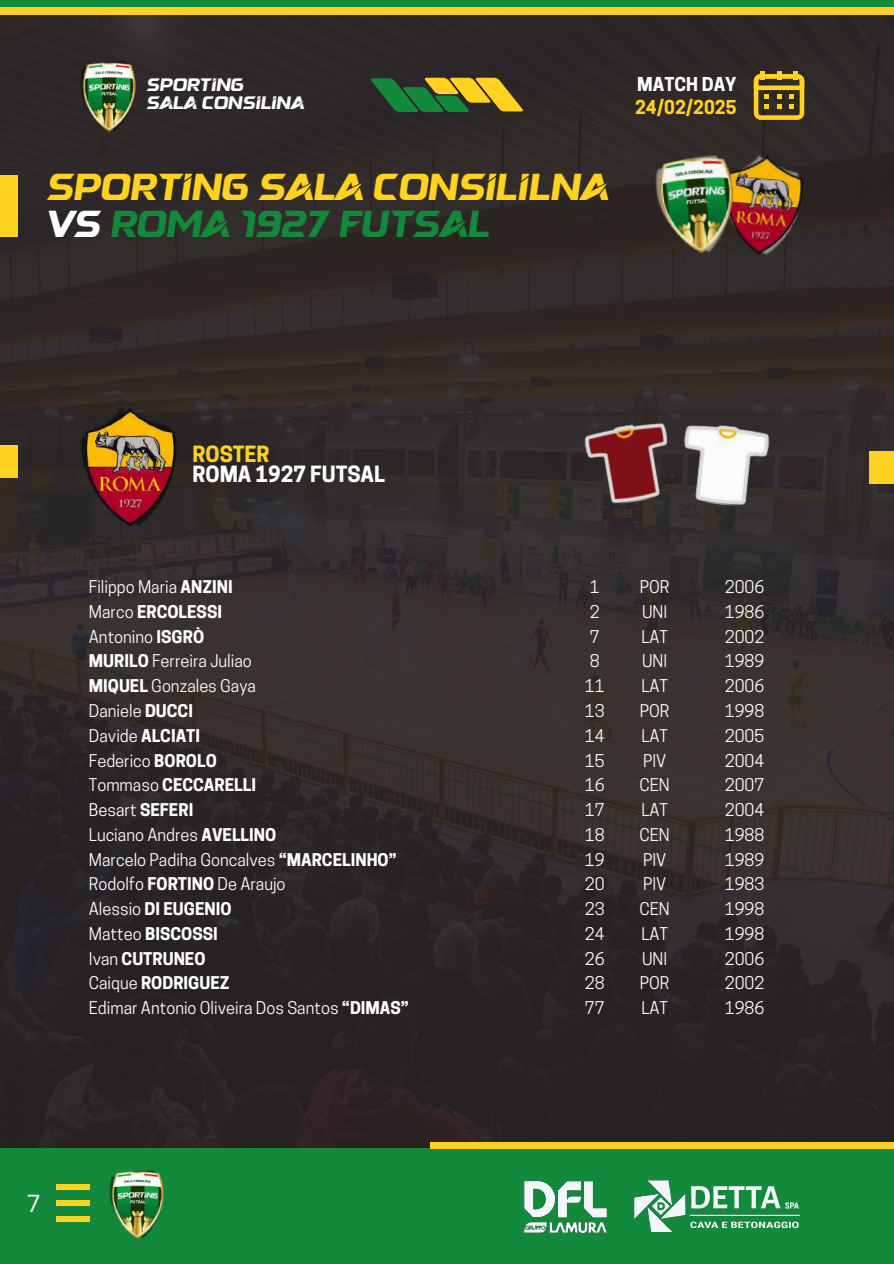
<style>
.page{position:relative;width:894px;height:1264px;background:#fff}
.page>*{position:absolute;margin:0;border:0;box-sizing:border-box;transform-origin:0 0}
.t1{font:37.5px/37.2px "Semakin";color:#ffd21f}
.t2{font:24px "Open Sans";color:#fff}
.t3{font:700 21px "Cooper Hewitt";color:#fff}
.t4{font:700 21px "Cooper Hewitt";color:#ffd21f}
.t5{font:18px/18px "Semakin";color:#fff}
.t6{font:700 18px "Cooper Hewitt";color:#ffd21f}
.t7{font:700 18px "Cooper Hewitt";color:#fff}
.t8{font:16.5px "Cooper Hewitt";color:#fff}
.t9{font:700 16.5px "Cooper Hewitt";color:#fff}
.s1{color:#fff}
.s2{color:#13893b}
.s3{font-weight:700}
.s4{font-weight:400}
</style>
<div class="page">
<img style="left:0;top:15px;width:893px;height:1133px">
<img style="left:69px;top:390px;width:123px;height:154px">
<div style="left:868px;top:451px;width:25px;height:32px;background:#ffd21f"></div>
<div style="left:0;top:445px;width:17px;height:32px;background:#ffd21f"></div>
<div style="left:0;top:1148px;width:893px;height:115px;background:#13893b"></div>
<div style="left:56px;top:1216px;width:34px;height:5px;background:#ffd21f"></div>
<div style="left:56px;top:1200px;width:34px;height:5px;background:#ffd21f"></div>
<div style="left:56px;top:1184px;width:34px;height:5px;background:#ffd21f"></div>
<svg style="left:702px;top:1226px;width:96px;height:1px"></svg>
<svg style="left:702px;top:1186px;width:77px;height:16px"></svg>
<img style="left:702px;top:1202px;width:98px;height:24px">
<img style="left:634px;top:1180px;width:68px;height:53px">
<img style="left:642px;top:1187px;width:32px;height:38px">
<img style="left:524px;top:1181px;width:83px;height:52px">
<div style="left:429px;top:1142px;width:464px;height:6px;background:#ffd21f"></div>
<img style="left:109px;top:1170px;width:56px;height:70px">
<div style="left:0;top:0;width:893px;height:15px;background:#ffd21f"></div>
<div style="left:0;top:0;width:893px;height:7px;background:#13893b"></div>
<img style="left:582px;top:419px;width:96px;height:89px">
<img style="left:677px;top:421px;width:94px;height:88px">
<svg style="left:370px;top:78px;width:153px;height:34px;background:#687e2a"></svg>
<div style="left:0;top:175px;width:17px;height:61px;background:#ffd21f"></div>
<img style="left:692px;top:136px;width:140px;height:140px">
<img style="left:647px;top:143px;width:100px;height:119px">
<img style="left:76px;top:54px;width:66px;height:81px">
<div style="left:760px;top:72px;width:5px;height:8px;background:#ffd21f"></div>
<div style="left:776px;top:72px;width:5px;height:8px;background:#ffd21f"></div>
<div style="left:792px;top:72px;width:5px;height:8px;background:#ffd21f"></div>
<svg style="left:753px;top:74px;width:51px;height:46px;background:#927a23"></svg>
<p class="t5" style="left:146px;top:77px;width:159px">SPORTING<br>SALA CONSILINA</p>
<p class="t7" style="left:637px;top:77px;width:101px">MATCH DAY</p>
<p class="t6" style="left:635px;top:101px;width:103px">24/02/2025</p>
<h1 class="t1" style="left:46px;top:172px;width:563px">SPORTING SALA CONSILILNA<br><span class="s1">VS</span> <span class="s2">ROMA 1927 FUTSAL</span></h1>
<p class="t4" style="left:192px;top:446px;width:79px">ROSTER</p>
<p class="t3" style="left:192px;top:466px;width:194px">ROMA 1927 FUTSAL</p>
<p class="t8" style="left:89px;top:581px;width:145px">Filippo Maria <span class="s3">ANZINI</span></p>
<p class="t8" style="left:589px;top:581px;width:11px">1</p>
<p class="t8" style="left:639px;top:581px;width:31px">POR</p>
<p class="t8" style="left:724px;top:581px;width:41px">2006</p>
<p class="t9" style="left:89px;top:605px;width:135px"><span class="s4">Marco</span> ERCOLESSI</p>
<p class="t8" style="left:589px;top:605px;width:11px">2</p>
<p class="t8" style="left:642px;top:605px;width:27px">UNI</p>
<p class="t8" style="left:724px;top:605px;width:41px">1986</p>
<p class="t8" style="left:89px;top:630px;width:117px">Antonino <span class="s3">ISGRÒ</span></p>
<p class="t8" style="left:589px;top:630px;width:11px">7</p>
<p class="t8" style="left:641px;top:630px;width:28px">LAT</p>
<p class="t8" style="left:724px;top:630px;width:41px">2002</p>
<p class="t8" style="left:89px;top:655px;width:164px"><span class="s3">MURILO</span> Ferreira Juliao</p>
<p class="t8" style="left:589px;top:655px;width:11px">8</p>
<p class="t8" style="left:642px;top:655px;width:27px">UNI</p>
<p class="t8" style="left:724px;top:655px;width:41px">1989</p>
<p class="t8" style="left:89px;top:680px;width:168px"><span class="s3">MIQUEL</span> Gonzales Gaya</p>
<p class="t8" style="left:584px;top:680px;width:21px">11</p>
<p class="t8" style="left:641px;top:680px;width:28px">LAT</p>
<p class="t8" style="left:724px;top:680px;width:41px">2006</p>
<p class="t8" style="left:89px;top:704px;width:106px">Daniele <span class="s3">DUCCI</span></p>
<p class="t8" style="left:584px;top:704px;width:21px">13</p>
<p class="t8" style="left:639px;top:704px;width:31px">POR</p>
<p class="t8" style="left:724px;top:704px;width:41px">1998</p>
<p class="t9" style="left:89px;top:729px;width:113px"><span class="s4">Davide</span> ALCIATI</p>
<p class="t8" style="left:584px;top:729px;width:21px">14</p>
<p class="t8" style="left:641px;top:729px;width:28px">LAT</p>
<p class="t8" style="left:724px;top:729px;width:41px">2005</p>
<p class="t8" style="left:89px;top:754px;width:129px">Federico <span class="s3">BOROLO</span></p>
<p class="t8" style="left:584px;top:754px;width:21px">15</p>
<p class="t8" style="left:643px;top:754px;width:25px">PIV</p>
<p class="t8" style="left:724px;top:754px;width:41px">2004</p>
<p class="t9" style="left:89px;top:779px;width:169px"><span class="s4">Tommaso</span> CECCARELLI</p>
<p class="t8" style="left:584px;top:779px;width:21px">16</p>
<p class="t8" style="left:639px;top:779px;width:32px">CEN</p>
<p class="t8" style="left:724px;top:779px;width:41px">2007</p>
<p class="t8" style="left:89px;top:803px;width:106px">Besart <span class="s3">SEFERI</span></p>
<p class="t8" style="left:584px;top:803px;width:21px">17</p>
<p class="t8" style="left:641px;top:803px;width:28px">LAT</p>
<p class="t8" style="left:724px;top:803px;width:41px">2004</p>
<p class="t8" style="left:89px;top:828px;width:189px">Luciano Andres <span class="s3">AVELLINO</span></p>
<p class="t8" style="left:584px;top:828px;width:21px">18</p>
<p class="t8" style="left:639px;top:828px;width:32px">CEN</p>
<p class="t8" style="left:724px;top:828px;width:41px">1988</p>
<p class="t8" style="left:89px;top:853px;width:309px">Marcelo Padiha Goncalves <span class="s3">“MARCELINHO”</span></p>
<p class="t8" style="left:584px;top:853px;width:21px">19</p>
<p class="t8" style="left:643px;top:853px;width:25px">PIV</p>
<p class="t8" style="left:724px;top:853px;width:41px">1989</p>
<p class="t8" style="left:89px;top:878px;width:198px">Rodolfo <span class="s3">FORTINO</span> De Araujo</p>
<p class="t8" style="left:584px;top:878px;width:21px">20</p>
<p class="t8" style="left:643px;top:878px;width:25px">PIV</p>
<p class="t8" style="left:724px;top:878px;width:41px">1983</p>
<p class="t9" style="left:89px;top:902px;width:144px"><span class="s4">Alessio</span> DI EUGENIO</p>
<p class="t8" style="left:584px;top:902px;width:21px">23</p>
<p class="t8" style="left:639px;top:902px;width:32px">CEN</p>
<p class="t8" style="left:724px;top:902px;width:41px">1998</p>
<p class="t9" style="left:89px;top:927px;width:130px"><span class="s4">Matteo</span> BISCOSSI</p>
<p class="t8" style="left:584px;top:927px;width:21px">24</p>
<p class="t8" style="left:641px;top:927px;width:28px">LAT</p>
<p class="t8" style="left:724px;top:927px;width:41px">1998</p>
<p class="t9" style="left:89px;top:952px;width:118px"><span class="s4">Ivan</span> CUTRUNEO</p>
<p class="t8" style="left:584px;top:952px;width:21px">26</p>
<p class="t8" style="left:642px;top:952px;width:27px">UNI</p>
<p class="t8" style="left:724px;top:952px;width:41px">2006</p>
<p class="t9" style="left:89px;top:977px;width:142px"><span class="s4">Caique</span> RODRIGUEZ</p>
<p class="t8" style="left:584px;top:977px;width:21px">28</p>
<p class="t8" style="left:639px;top:977px;width:31px">POR</p>
<p class="t8" style="left:724px;top:977px;width:41px">2002</p>
<p class="t8" style="left:89px;top:1001px;width:321px">Edimar Antonio Oliveira Dos Santos <span class="s3">“DIMAS”</span></p>
<p class="t8" style="left:584px;top:1001px;width:21px">77</p>
<p class="t8" style="left:641px;top:1001px;width:28px">LAT</p>
<p class="t8" style="left:724px;top:1001px;width:41px">1986</p>
<h2 class="t2" style="left:27px;top:1186px;width:15px">7</h2>
</div>
